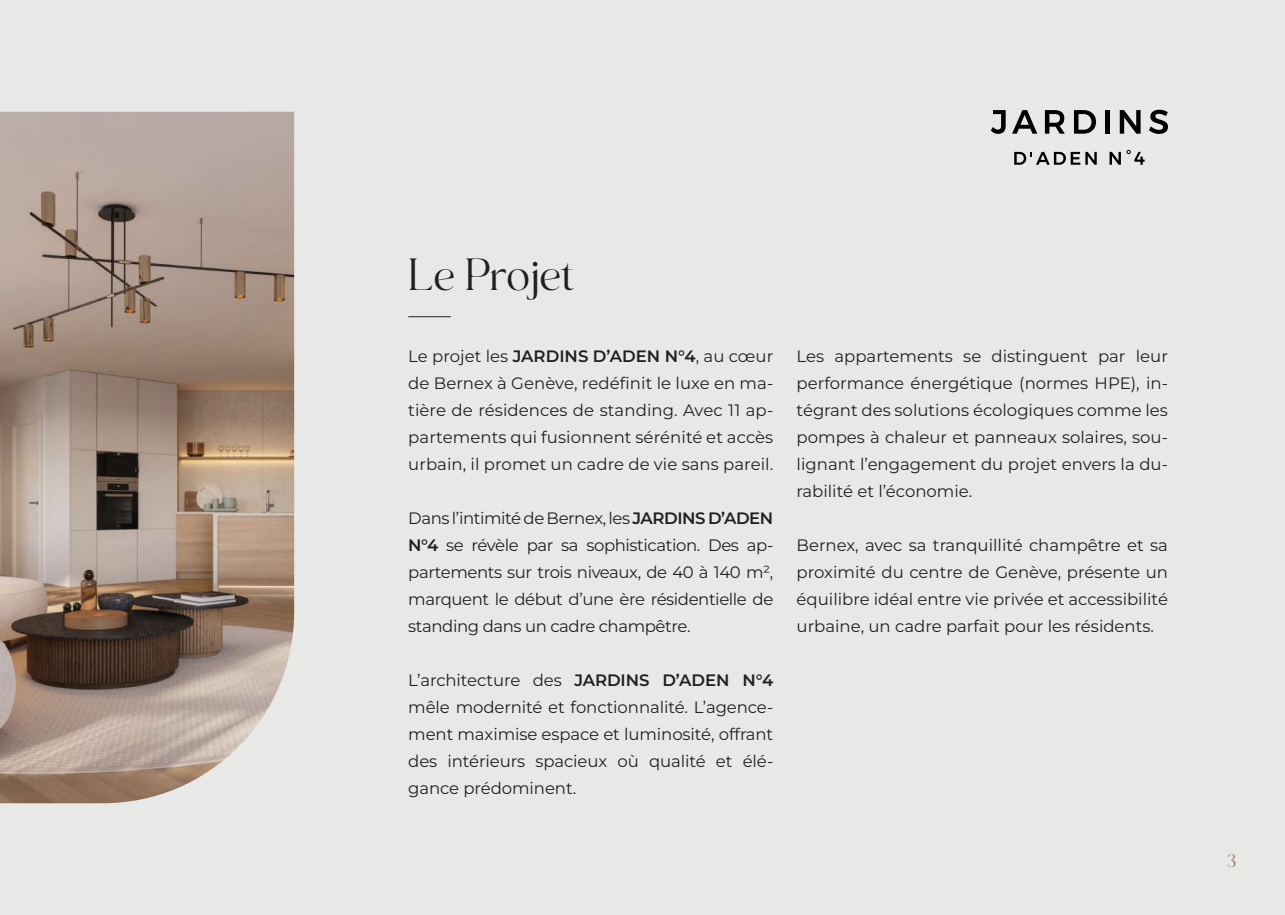
<style>
.page{position:relative;width:1285px;height:915px;background:#fff}
.page>*{position:absolute;margin:0;border:0;box-sizing:border-box;transform-origin:0 0}
.t1{font:45px "Mollieglaston";letter-spacing:-.005em;color:#231f20}
.t2{font:18px "Mollieglaston";color:#8e7663}
.t3{font:16.5px/27px "Montserrat";letter-spacing:-.005em;color:#231f20;text-align:justify}
.s1{font-weight:600}
</style>
<div class="page">
<div style="left:0;top:0;width:1284px;height:914px;background:#e8e9e7"></div>
<img style="left:0;top:112px;width:294px;height:691px">
<hr style="left:408px;top:316px;width:43px;height:1px;background:#231f20">
<svg style="left:990px;top:110px;width:15px;height:24px"></svg>
<svg style="left:1012px;top:110px;width:25px;height:24px"></svg>
<svg style="left:1044px;top:110px;width:20px;height:24px"></svg>
<svg style="left:1074px;top:110px;width:21px;height:24px"></svg>
<svg style="left:1105px;top:110px;width:3px;height:24px"></svg>
<svg style="left:1119px;top:110px;width:21px;height:24px"></svg>
<svg style="left:1149px;top:110px;width:18px;height:24px"></svg>
<svg style="left:1014px;top:152px;width:82px;height:13px"></svg>
<svg style="left:1109px;top:152px;width:11px;height:13px"></svg>
<svg style="left:1126px;top:150px;width:18px;height:15px"></svg>
<h1 class="t1" style="left:408px;top:250px;width:168px">Le Projet</h1>
<p class="t3" style="left:408px;top:342px;width:366px">Le projet les <span class="s1">JARDINS D’ADEN N°4</span>, au cœur de Bernex à Genève, redéfinit le luxe en ma&shy;tière de résidences de standing. Avec 11 ap&shy;partements qui fusionnent sérénité et accès urbain, il promet un cadre de vie sans pareil.</p>
<p class="t3" style="left:408px;top:504px;width:366px">Dans l’intimité de Bernex, les <span class="s1">JARDINS D’ADEN N°4</span> se révèle par sa sophistication. Des ap&shy;partements sur trois niveaux, de 40 à 140 m², marquent le début d’une ère résidentielle de standing dans un cadre champêtre.</p>
<p class="t3" style="left:408px;top:666px;width:366px">L’architecture des <span class="s1">JARDINS D’ADEN N°4 </span>mêle modernité et fonctionnalité. L’agence&shy;ment maximise espace et luminosité, offrant des intérieurs spacieux où qualité et élé&shy;gance prédominent.</p>
<p class="t3" style="left:796px;top:342px;width:373px">Les appartements se distinguent par leur performance énergétique (normes HPE), in&shy;tégrant des solutions écologiques comme les pompes à chaleur et panneaux solaires, sou&shy;lignant l’engagement du projet envers la du&shy;rabilité et l’économie.</p>
<p class="t3" style="left:796px;top:531px;width:373px">Bernex, avec sa tranquillité champêtre et sa proximité du centre de Genève, présente un équilibre idéal entre vie privée et accessibilité urbaine, un cadre parfait pour les résidents.</p>
<p class="t2" style="left:1226px;top:850px;width:11px">3</p>
</div>
